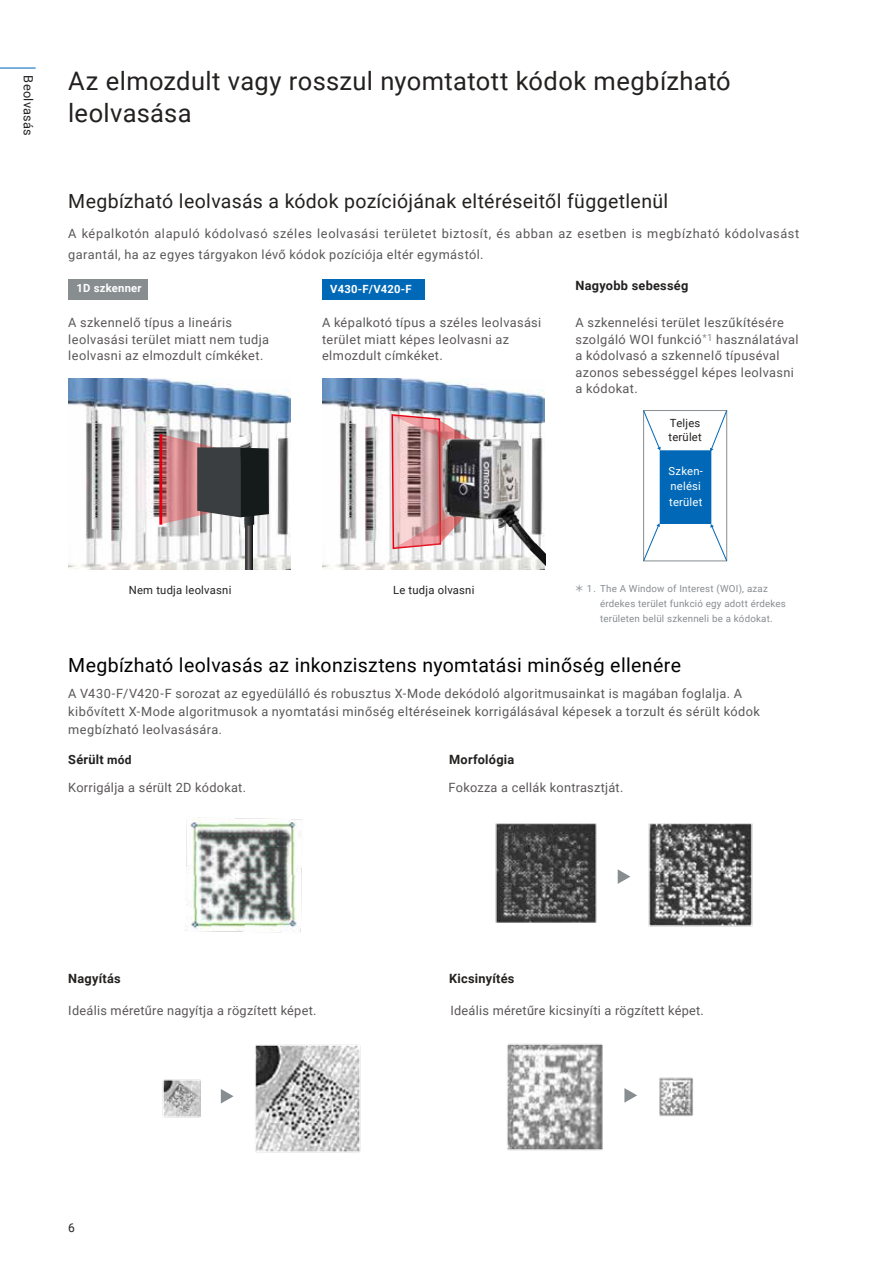
<style>
.page{position:relative;width:893px;height:1263px;background:#fff}
.page>*{position:absolute;margin:0;border:0;box-sizing:border-box;transform-origin:0 0}
.t1{font:25.5px/31.5px "Roboto";letter-spacing:.015em;color:#232120}
.t2{font:19.5px "Roboto";letter-spacing:.015em;color:#232120}
.t3{font:19.5px "Roboto";letter-spacing:.015em;color:#000}
.t4{font:12.75px/16.5px "Roboto";letter-spacing:.03em;color:#5a5757}
.t5{font:700 12.75px "Roboto";letter-spacing:.02em;color:#232120}
.t6{font:12.75px "Roboto";letter-spacing:.02em;color:#232120}
.t7{font:12px "Roboto";color:#232120}
.t8{font:11.25px/15px "Roboto";letter-spacing:.02em;color:#232120}
.t9{font:700 11.25px "Roboto";letter-spacing:.02em;color:#fff}
.t10{font:11.25px/15.8px "Roboto";letter-spacing:.02em;color:#fff}
.t11{font:9.75px/15px "Roboto";letter-spacing:.02em;color:#888d90}
.s1{font-family:"Source Han Sans"}
.s2{font-size:12px}
</style>
<div class="page">
<hr style="left:0;top:68px;width:36px;height:1px;background:#0069b7">
<img style="left:507px;top:1044px;width:186px;height:107px">
<img style="left:162px;top:1045px;width:199px;height:108px">
<img style="left:495px;top:823px;width:258px;height:104px">
<img style="left:185px;top:817px;width:118px;height:116px">
<div style="left:643px;top:410px;width:84px;height:151px;border:1px solid #878d90"></div>
<svg style="left:643px;top:410px;width:18px;height:40px"></svg>
<svg style="left:710px;top:410px;width:17px;height:41px"></svg>
<svg style="left:710px;top:524px;width:17px;height:37px"></svg>
<svg style="left:643px;top:523px;width:17px;height:38px"></svg>
<div style="left:660px;top:451px;width:51px;height:72px;background:#0068b7"></div>
<img style="left:68px;top:378px;width:222px;height:191px">
<div style="left:159px;top:434px;width:3px;height:91px;border:1px solid #e60012"></div>
<svg style="left:246px;top:526px;width:7px;height:43px"></svg>
<svg style="left:162px;top:434px;width:107px;height:92px;background:#7f6a6c"></svg>
<img style="left:322px;top:378px;width:222px;height:191px">
<svg style="left:391px;top:413px;width:89px;height:137px;background:#d1a4a6"></svg>
<img style="left:436px;top:433px;width:108px;height:136px">
<svg style="left:521px;top:534px;width:25px;height:35px"></svg>
<svg style="left:618px;top:869px;width:12px;height:15px"></svg>
<svg style="left:624px;top:1088px;width:13px;height:15px"></svg>
<svg style="left:221px;top:1089px;width:13px;height:14px"></svg>
<div style="left:68px;top:279px;width:80px;height:20px;background:#888d90"></div>
<div style="left:322px;top:279px;width:103px;height:20px;background:#0069b7"></div>
<p class="t6" style="left:37px;top:75px;width:62px;rotate:90deg">Beolvasás</p>
<h1 class="t1" style="left:68px;top:65px;width:664px">Az elmozdult vagy rosszul nyomtatott kódok megbízható leolvasása</h1>
<h2 class="t2" style="left:68px;top:187px;width:601px">Megbízható leolvasás a kódok pozíciójának eltéréseitől függetlenül</h2>
<p class="t4" style="left:68px;top:222px;width:733px;line-height:21px">A képalkotón alapuló kódolvasó széles leolvasási területet biztosít, és abban az esetben is megbízható kódolvasást garantál, ha az egyes tárgyakon lévő kódok pozíciója eltér egymástól.</p>
<p class="t9" style="left:77px;top:281px;width:67px">1D szkenner</p>
<p class="t9" style="left:330px;top:281px;width:83px">V430-F/V420-F</p>
<p class="t5" style="left:575px;top:276px;width:114px">Nagyobb sebesség</p>
<p class="t4" style="left:68px;top:314px;width:202px">A szkennelő típus a lineáris leolvasási terület miatt nem tudja leolvasni az elmozdult címkéket.</p>
<p class="t4" style="left:322px;top:314px;width:221px">A képalkotó típus a széles leolvasási terület miatt képes leolvasni az elmozdult címkéket.</p>
<p class="t4" style="left:575px;top:314px;width:225px">A szkennelési terület leszűkítésére szolgáló WOI funkció<sup>*1</sup> használatával a kódolvasó a szkennelő típuséval azonos sebességgel képes leolvasni a kódokat.</p>
<p class="t8" style="left:129px;top:582px;width:104px">Nem tudja leolvasni</p>
<p class="t8" style="left:393px;top:582px;width:83px">Le tudja olvasni</p>
<p class="t8" style="left:668px;top:415px;width:35px">Teljes terület</p>
<p class="t10" style="left:669px;top:462px;width:36px">Szken&shy;nelési terület</p>
<p class="t11" style="left:600px;top:580px;width:187px;text-indent:-25px"><span class="s1">＊</span> 1. The A Window of Interest (WOI), azaz érdekes terület funkció egy adott érdekes területen belül szkenneli be a kódokat.</p>
<h2 class="t3" style="left:68px;top:651px;width:614px">Megbízható leolvasás az inkonzisztens nyomtatási minőség ellenére</h2>
<p class="t4" style="left:68px;top:684px;width:693px;line-height:18px">A V430-F/V420-F sorozat az egyedülálló és robusztus X-Mode dekódoló algoritmusainkat is magában foglalja. A kibővített X-Mode algoritmusok a nyomtatási minőség eltéréseinek korrigálásával képesek a torzult és sérült kódok megbízható leolvasására<span class="s2">.</span></p>
<p class="t5" style="left:68px;top:750px;width:65px">Sérült <span class="s2">mód</span></p>
<p class="t5" style="left:449px;top:750px;width:67px">Morfológia</p>
<p class="t4" style="left:68px;top:779px;width:179px">Korrigálja a sérült 2D kódokat.</p>
<p class="t4" style="left:449px;top:779px;width:176px">Fokozza a cellák kontrasztját.</p>
<p class="t5" style="left:68px;top:969px;width:54px">Nagyítás</p>
<p class="t5" style="left:449px;top:969px;width:67px">Kicsinyítés</p>
<p class="t4" style="left:68px;top:1001px;width:250px">Ideális méretűre nagyítja a rögzített képet.</p>
<p class="t4" style="left:450px;top:1001px;width:255px">Ideális méretűre kicsinyíti a rögzített képet.</p>
<p class="t7" style="left:68px;top:1219px;width:8px">6</p>
</div>
